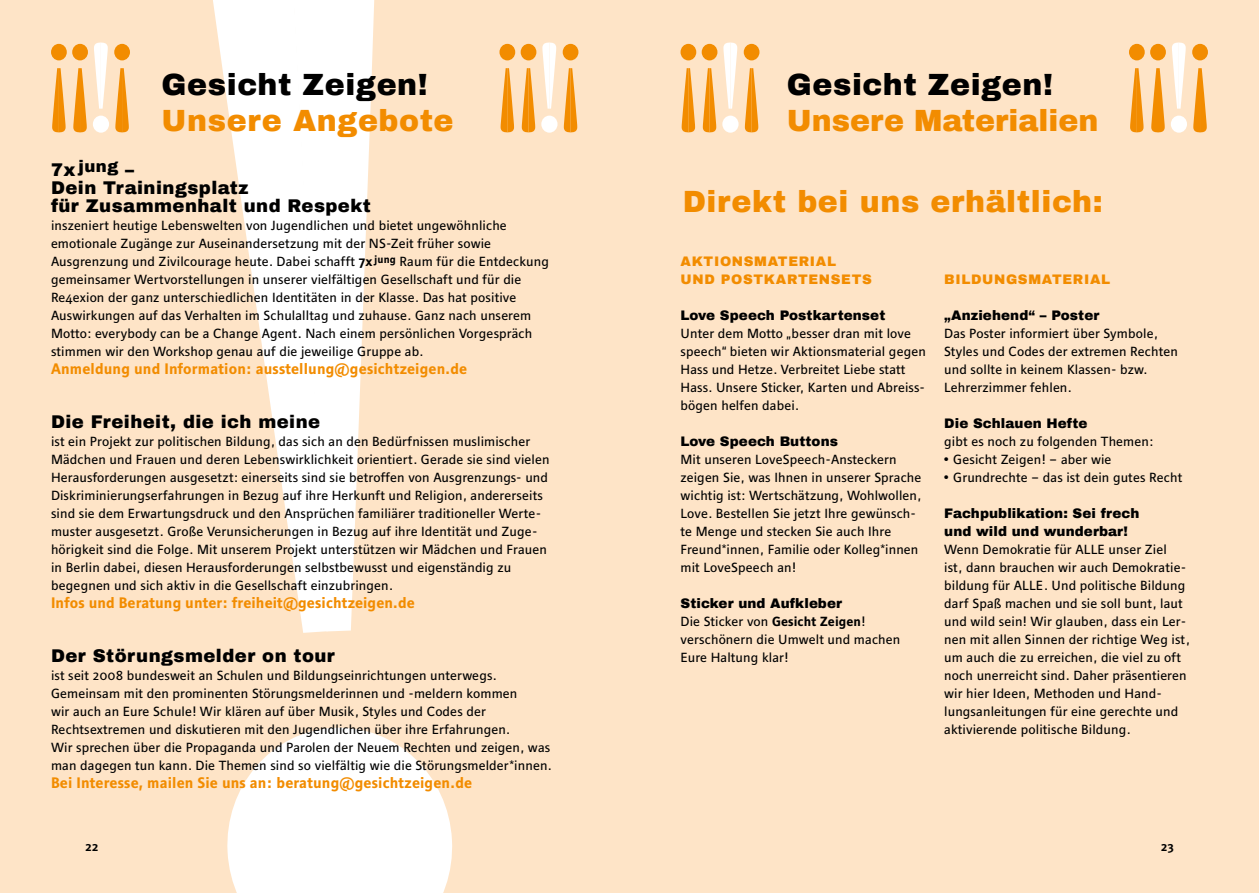
<style>
.page{position:relative;width:1259px;height:893px;background:#fee4c7}
.page>*{position:absolute;margin:0;border:0;box-sizing:border-box;transform-origin:0 0}
.t1{font:900 30px "Archivo";letter-spacing:.02em;color:#f28c00}
.t2{font:900 30px "Archivo";letter-spacing:.02em;color:#000}
.t3{font:900 30px "Archivo";color:#f28c00}
.t4{font:900 18px/18px "Archivo";letter-spacing:.025em;color:#000}
.t5{font:900 16.5px "Archivo";color:#000}
.t6{font:700 15px "Horn";letter-spacing:.01em;color:#f28c00}
.t7{font:900 13.5px/18px "Archivo";letter-spacing:.005em;color:#000}
.t8{font:900 13.5px/18px "Archivo";letter-spacing:.05em;color:#f28c00}
.t9{font:13.05px/18px "Horn";letter-spacing:.005em;color:#000}
.t10{font:700 12px "Horn";color:#000}
.s1{font-size:18px}
.s2{font-weight:700}
</style>
<div class="page">
<svg style="left:213px;top:0;width:114px;height:633px"></svg>
<svg style="left:227px;top:727px;width:225px;height:166px"></svg>
<svg style="left:279px;top:0;width:96px;height:631px;fill:#fff"></svg>
<div style="left:51px;top:44px;width:16px;height:16px;background:#f28c00;border-radius:50%"></div>
<svg style="left:52px;top:68px;width:14px;height:64px"></svg>
<div style="left:72px;top:44px;width:16px;height:16px;background:#f28c00;border-radius:50%"></div>
<svg style="left:73px;top:68px;width:14px;height:64px"></svg>
<div style="left:93px;top:116px;width:16px;height:17px;background:#fff;border-radius:50%"></div>
<svg style="left:94px;top:42px;width:14px;height:67px"></svg>
<div style="left:114px;top:44px;width:16px;height:16px;background:#f28c00;border-radius:50%"></div>
<svg style="left:115px;top:68px;width:14px;height:64px"></svg>
<div style="left:499px;top:44px;width:16px;height:16px;background:#f28c00;border-radius:50%"></div>
<svg style="left:500px;top:68px;width:14px;height:64px"></svg>
<div style="left:520px;top:44px;width:16px;height:16px;background:#f28c00;border-radius:50%"></div>
<svg style="left:522px;top:68px;width:13px;height:64px"></svg>
<div style="left:541px;top:116px;width:16px;height:17px;background:#fff;border-radius:50%"></div>
<svg style="left:542px;top:42px;width:14px;height:67px"></svg>
<div style="left:563px;top:44px;width:15px;height:16px;background:#f28c00;border-radius:50%"></div>
<svg style="left:564px;top:68px;width:13px;height:64px"></svg>
<div style="left:680px;top:44px;width:16px;height:16px;background:#f28c00;border-radius:50%"></div>
<svg style="left:681px;top:68px;width:14px;height:64px"></svg>
<div style="left:701px;top:44px;width:16px;height:16px;background:#f28c00;border-radius:50%"></div>
<svg style="left:703px;top:68px;width:13px;height:64px"></svg>
<div style="left:722px;top:116px;width:16px;height:17px;background:#fff;border-radius:50%"></div>
<svg style="left:723px;top:42px;width:14px;height:67px"></svg>
<div style="left:744px;top:44px;width:15px;height:16px;background:#f28c00;border-radius:50%"></div>
<svg style="left:745px;top:68px;width:13px;height:64px"></svg>
<div style="left:1129px;top:44px;width:15px;height:16px;background:#f28c00;border-radius:50%"></div>
<svg style="left:1130px;top:68px;width:13px;height:64px"></svg>
<div style="left:1150px;top:44px;width:16px;height:16px;background:#f28c00;border-radius:50%"></div>
<svg style="left:1151px;top:68px;width:13px;height:64px"></svg>
<div style="left:1170px;top:116px;width:17px;height:17px;background:#fff;border-radius:50%"></div>
<svg style="left:1172px;top:42px;width:13px;height:67px"></svg>
<div style="left:1192px;top:44px;width:16px;height:16px;background:#f28c00;border-radius:50%"></div>
<svg style="left:1193px;top:68px;width:13px;height:64px"></svg>
<h1 class="t2" style="left:162px;top:66px;width:268px">Gesicht Zeigen!</h1>
<h1 class="t1" style="left:162px;top:102px;width:293px">Unsere Angebote</h1>
<p class="t5" style="left:51px;top:156px;width:85px"><span class="s1">7x</span> jung <span class="s1">–</span></p>
<h2 class="t4" style="left:51px;top:179px;width:321px">Dein Trainingsplatz<br>für Zusammenhalt und Respekt</h2>
<p class="t9" style="left:51px;top:216px;width:499px">inszeniert heutige Lebenswelten von Jugendlichen und bietet ungewöhnliche emotionale Zugänge zur Auseinandersetzung mit der NS-Zeit früher sowie Ausgrenzung und Zivilcourage heute. Dabei schafft <span class="s2">7x</span> <sup>jung</sup> Raum für die Entdeckung gemeinsamer Wertvorstellungen in unserer vielfältigen Gesellschaft und für die Reflexion der ganz unterschiedlichen Identitäten in der Klasse. Das hat positive Auswirkungen auf das Verhalten im Schulalltag und zuhause. Ganz nach unserem Motto: everybody can be a Change Agent. Nach einem persönlichen Vorgespräch stimmen wir den Workshop genau auf die jeweilige Gruppe ab.</p>
<p class="t6" style="left:51px;top:360px;width:418px">Anmeldung und Information: ausstellung@gesichtzeigen.de</p>
<h2 class="t4" style="left:51px;top:413px;width:271px">Die Freiheit, die ich meine</h2>
<p class="t9" style="left:51px;top:432px;width:500px">ist ein Projekt zur politischen Bildung, das sich an den Bedürfnissen muslimischer Mädchen und Frauen und deren Lebenswirklichkeit orientiert. Gerade sie sind vielen Herausforderungen ausgesetzt: einerseits sind sie betroffen von Ausgrenzungs- und Diskriminierungserfahrungen in Bezug auf ihre Herkunft und Religion, andererseits sind sie dem Erwartungsdruck und den Ansprüchen familiärer traditioneller Werte&shy;muster ausgesetzt. Große Verunsicherungen in Bezug auf ihre Identität und Zuge&shy;hörigkeit sind die Folge. Mit unserem Projekt unterstützen wir Mädchen und Frauen in Berlin dabei, diesen Herausforderungen selbstbewusst und eigenständig zu begegnen und sich aktiv in die Gesellschaft einzubringen.</p>
<p class="t6" style="left:51px;top:594px;width:365px">Infos und Beratung unter: freiheit@gesichtzeigen.de</p>
<h2 class="t4" style="left:51px;top:647px;width:285px">Der Störungsmelder on tour</h2>
<p class="t9" style="left:51px;top:666px;width:502px">ist seit 2008 bundesweit an Schulen und Bildungseinrichtungen unterwegs.<br>Gemeinsam mit den prominenten Störungsmelderinnen und -meldern kommen<br>wir auch an Eure Schule! Wir klären auf über Musik, Styles und Codes der Rechtsextremen und diskutieren mit den Jugendlichen über ihre Erfahrungen.<br>Wir sprechen über die Propaganda und Parolen der Neuem Rechten und zeigen, was man dagegen tun kann. Die Themen sind so vielfältig wie die Störungsmelder*innen.</p>
<p class="t6" style="left:51px;top:774px;width:423px">Bei Interesse, mailen Sie uns an: beratung@gesichtzeigen.de</p>
<h1 class="t2" style="left:787px;top:66px;width:268px">Gesicht Zeigen!</h1>
<h1 class="t3" style="left:787px;top:102px;width:313px">Unsere Materialien</h1>
<h1 class="t1" style="left:682px;top:183px;width:421px">Direkt bei uns erhältlich:</h1>
<p class="t8" style="left:680px;top:252px;width:193px">AKTIONSMATERIAL<br>UND POSTKARTENSETS</p>
<p class="t7" style="left:680px;top:306px;width:206px">Love Speech Postkartenset</p>
<p class="t9" style="left:680px;top:324px;width:247px">Unter dem Motto „besser dran mit love speech“ bieten wir Aktionsmaterial gegen Hass und Hetze. Verbreitet Liebe statt Hass. Unsere Sticker, Karten und Abreiss&shy;bögen helfen dabei.</p>
<p class="t7" style="left:680px;top:432px;width:159px">Love Speech Buttons</p>
<p class="t9" style="left:680px;top:450px;width:242px">Mit unseren LoveSpeech-Ansteckern zeigen Sie, was Ihnen in unserer Sprache wichtig ist: Wertschätzung, Wohlwollen, Love. Bestellen Sie jetzt Ihre gewünsch&shy;te Menge und stecken Sie auch Ihre Freund*innen, Familie oder Kolleg*innen mit LoveSpeech an!</p>
<p class="t7" style="left:680px;top:594px;width:163px">Sticker und Aufkleber</p>
<p class="t9" style="left:680px;top:612px;width:221px">Die Sticker von <span class="s2">Gesicht Zeigen</span>! verschönern die Umwelt und machen<br>Eure Haltung klar!</p>
<p class="t8" style="left:944px;top:270px;width:167px">BILDUNGSMATERIAL</p>
<p class="t7" style="left:944px;top:306px;width:157px">„Anziehend“ – Poster</p>
<p class="t9" style="left:944px;top:324px;width:235px">Das Poster informiert über Symbole,<br>Styles und Codes der extremen Rechten und sollte in keinem Klassen- bzw.<br>Lehrerzimmer fehlen.</p>
<p class="t7" style="left:944px;top:414px;width:145px">Die Schlauen Hefte</p>
<p class="t9" style="left:944px;top:432px;width:210px">gibt es noch zu folgenden Themen:</p>
<p class="t9" style="left:944px;top:450px;width:169px">• Gesicht Zeigen! – aber wie</p>
<p class="t9" style="left:944px;top:468px;width:240px">• Grundrechte – das ist dein gutes Recht</p>
<p class="t7" style="left:944px;top:504px;width:197px">Fachpublikation: Sei frech und wild und wunderbar!</p>
<p class="t9" style="left:944px;top:540px;width:247px">Wenn Demokratie für ALLE unser Ziel<br>ist, dann brauchen wir auch Demokratie&shy;bildung für ALLE. Und politische Bildung darf Spaß machen und sie soll bunt, laut und wild sein! Wir glauben, dass ein Ler&shy;nen mit allen Sinnen der richtige Weg ist, um auch die zu erreichen, die viel zu oft noch unerreicht sind. Daher präsentieren wir hier Ideen, Methoden und Hand&shy;lungsanleitungen für eine gerechte und aktivierende politische Bildung.</p>
<p class="t10" style="left:85px;top:840px;width:15px">22</p>
<p class="t10" style="left:1160px;top:840px;width:15px">23</p>
</div>
